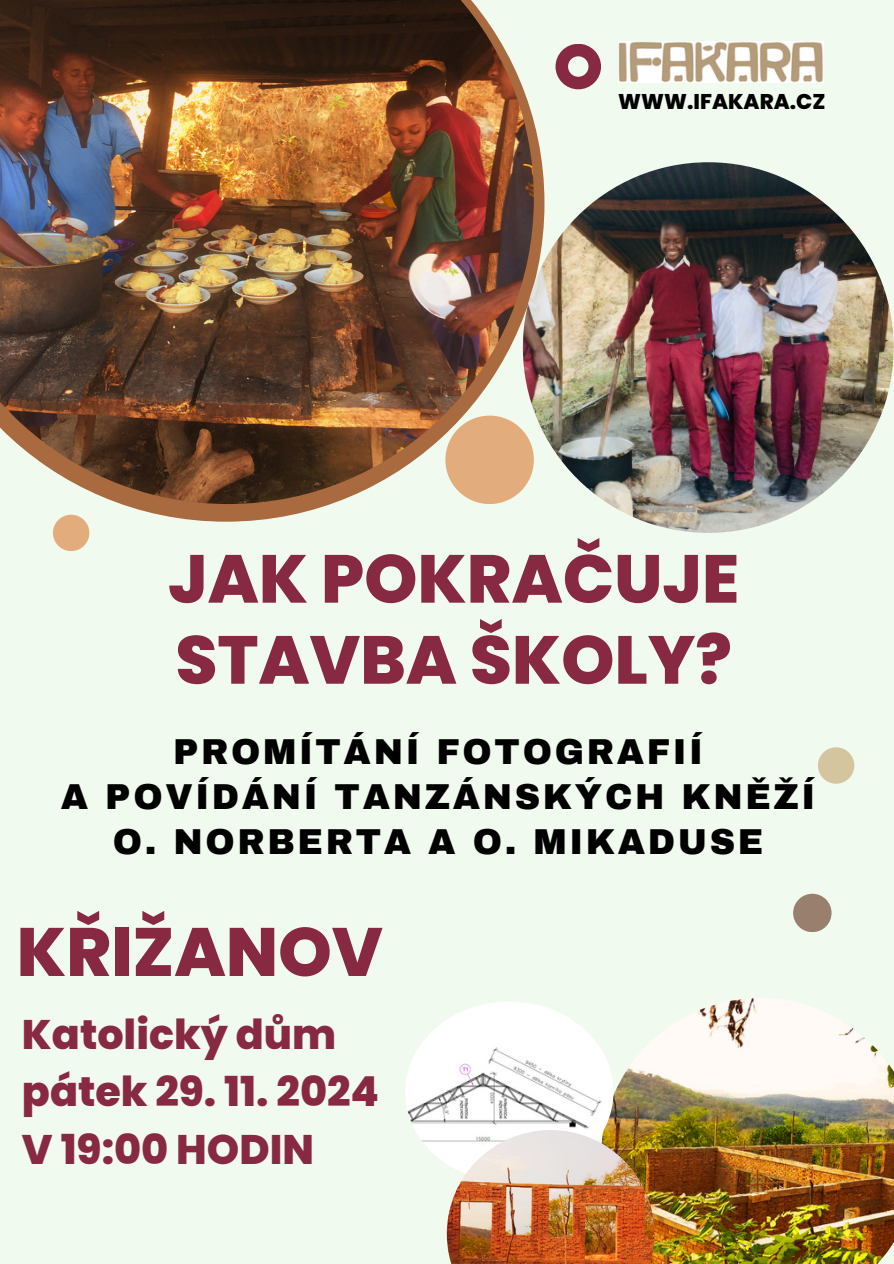
<style>
.page{position:relative;width:894px;height:1264px;background:#fff}
.page>*{position:absolute;margin:0;border:0;box-sizing:border-box;transform-origin:0 0}
.t1{font:800 68.25px "Poppins";color:#872941}
.t2{font:800 67.8px/81px "Poppins";color:#872941}
.t3{font:800 41.25px "Poppins";color:#872941}
.t4{font:900 35.25px/45px "Archivo";letter-spacing:.075em;color:#000;text-align:center}
.t5{font:800 21.3px "Poppins";color:#000}
</style>
<div class="page">
<div style="left:0;top:0;width:893px;height:1263px;background:#f1faee"></div>
<svg style="left:121px;top:119px;width:423px;height:402px"></svg>
<svg style="left:555px;top:44px;width:46px;height:45px"></svg>
<img style="left:0;top:0;width:533px;height:504px">
<div style="left:445px;top:415px;width:88px;height:89px;background:#e3ac7c;border-radius:50%"></div>
<div style="left:817px;top:747px;width:37px;height:36px;background:#d5c59f;border-radius:50%"></div>
<img style="left:522px;top:162px;width:371px;height:371px;border-radius:50%">
<img style="left:618px;top:42px;width:205px;height:40px">
<img style="left:603px;top:998px;width:290px;height:265px">
<img style="left:405px;top:1001px;width:208px;height:181px;border-radius:50%">
<img style="left:446px;top:1129px;width:208px;height:134px">
<div style="left:53px;top:514px;width:36px;height:37px;background:#e3ac7c;border-radius:50%"></div>
<div style="left:792px;top:893px;width:39px;height:39px;background:#987f6e;border-radius:50%"></div>
<p class="t5" style="left:618px;top:87px;width:209px">WWW.IFAKARA.CZ</p>
<p class="t2" style="left:168px;top:538px;width:572px">JAK POKRAČUJE<br>STAVBA ŠKOLY?</p>
<h1 class="t4" style="left:61px;top:729px;width:755px">PROMÍTÁNÍ FOTOGRAFIÍ<br>A POVÍDÁNÍ TANZÁNSKÝCH KNĚŽÍ<br>O. NORBERTA A O. MIKADUSE</h1>
<p class="t1" style="left:17px;top:904px;width:367px">KŘIŽANOV</p>
<h3 class="t3" style="left:22px;top:1005px;width:315px">Katolický dům</h3>
<h3 class="t3" style="left:22px;top:1063px;width:358px">pátek 29. 11. 2024</h3>
<h2 class="t3" style="left:22px;top:1120px;width:293px">V 19:00 HODIN</h2>
</div>
